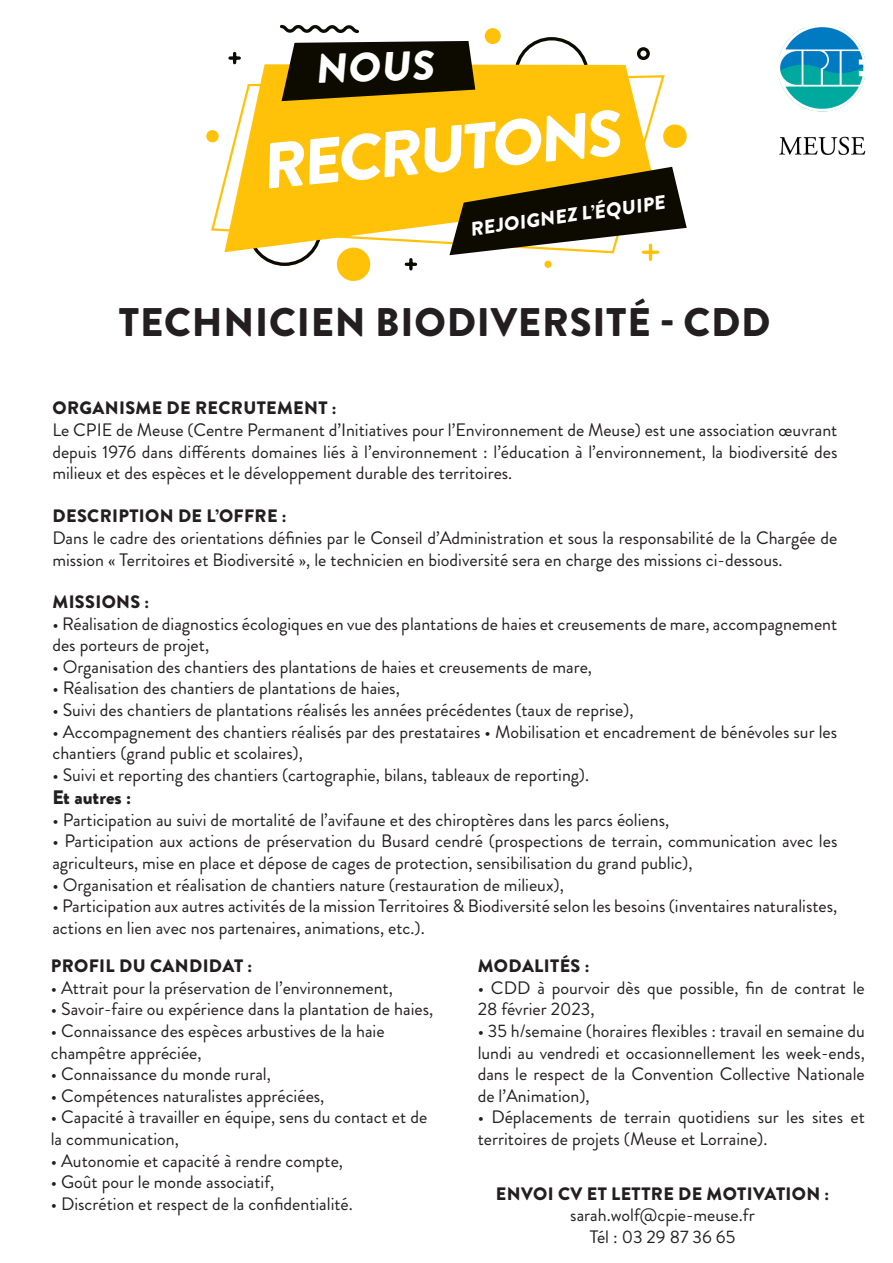
<style>
.page{position:relative;width:893px;height:1263px;background:#fff}
.page>*{position:absolute;margin:0;border:0;box-sizing:border-box;transform-origin:0 0}
.t1{font:900 64.2px "Brandon Grotesque";color:#fff}
.t2{font:900 40.95px "Brandon Grotesque";color:#fff}
.t3{font:900 39.9px "Brandon Grotesque";letter-spacing:.02em;color:#231f20}
.t4{font:900 19.5px "Brandon Grotesque";color:#231f20}
.t5{font:900 19.35px "Brandon Grotesque";color:#fff}
.t6{font:18px/21.6px "Brandon Grotesque";color:#231f20}
.t7{font:900 18px "Brandon Grotesque";letter-spacing:.02em;color:#231f20}
</style>
<div class="page">
<svg style="left:258px;top:24px;width:393px;height:244px"></svg>
<hr style="left:649px;top:245px;width:3px;height:14px;background:#ffc208">
<svg style="left:230px;top:53px;width:9px;height:10px"></svg>
<svg style="left:406px;top:260px;width:9px;height:9px"></svg>
<svg style="left:210px;top:75px;width:456px;height:180px"></svg>
<svg style="left:224px;top:64px;width:433px;height:188px;background:#feca2c"></svg>
<svg style="left:282px;top:41px;width:193px;height:60px;background:#31280c"></svg>
<div style="left:663px;top:124px;width:24px;height:24px;background:#ffc208;border-radius:50%"></div>
<div style="left:485px;top:28px;width:16px;height:16px;background:#ffc208;border-radius:50%"></div>
<div style="left:337px;top:248px;width:33px;height:33px;background:#ffc208;border-radius:50%"></div>
<div style="left:206px;top:130px;width:13px;height:12px;background:#ffc208;border-radius:50%"></div>
<div style="left:544px;top:261px;width:8px;height:7px;background:#ffc208;border-radius:50%"></div>
<svg style="left:449px;top:167px;width:238px;height:88px"></svg>
<img style="left:779px;top:27px;width:87px;height:128px">
<p class="t2" style="left:314px;top:40px;width:120px;rotate:-2deg">NOUS</p>
<p class="t1" style="left:257px;top:123px;width:362px;rotate:-6deg">RECRUTONS</p>
<p class="t5" style="left:468px;top:216px;width:198px;rotate:-8deg">REJOIGNEZ L’ÉQUIPE</p>
<p class="t3" style="left:119px;top:294px;width:653px">TECHNICIEN BIODIVERSITÉ - CDD</p>
<p class="t7" style="left:53px;top:395px;width:286px">ORGANISME DE RECRUTEMENT :</p>
<p class="t6" style="left:52px;top:419px;width:786px;text-align:justify">Le CPIE de Meuse (Centre Permanent d’Initiatives pour l’Environnement de Meuse) est une association œuvrant depuis 1976 dans différents domaines liés à l’environnement : l’éducation à l’environnement, la biodiversité des milieux et des espèces et le développement durable des territoires.</p>
<p class="t7" style="left:53px;top:503px;width:235px">DESCRIPTION DE L’OFFRE :</p>
<p class="t6" style="left:52px;top:527px;width:786px">Dans le cadre des orientations définies par le Conseil d’Administration et sous la responsabilité de la Chargée de mission « Territoires et Biodiversité », le technicien en biodiversité sera en charge des missions ci-dessous.</p>
<p class="t7" style="left:53px;top:589px;width:98px">MISSIONS :</p>
<p class="t6" style="left:52px;top:613px;width:786px">• Réalisation de diagnostics écologiques en vue des plantations de haies et creusements de mare, accompagnement des porteurs de projet,</p>
<p class="t6" style="left:52px;top:656px;width:541px">• Organisation des chantiers des plantations de haies et creusements de mare,</p>
<p class="t6" style="left:52px;top:678px;width:349px">• Réalisation des chantiers de plantations de haies,</p>
<p class="t6" style="left:52px;top:699px;width:583px">• Suivi des chantiers de plantations réalisés les années précédentes (taux de reprise),</p>
<p class="t6" style="left:52px;top:721px;width:786px">• Accompagnement des chantiers réalisés par des prestataires • Mobilisation et encadrement de bénévoles sur les chantiers (grand public et scolaires),</p>
<p class="t6" style="left:52px;top:764px;width:538px">• Suivi et reporting des chantiers (cartographie, bilans, tableaux de reporting).</p>
<p class="t4" style="left:52px;top:784px;width:80px">Et autres :</p>
<p class="t6" style="left:52px;top:809px;width:618px">• Participation au suivi de mortalité de l’avifaune et des chiroptères dans les parcs éoliens,</p>
<p class="t6" style="left:52px;top:831px;width:786px">• Participation aux actions de préservation du Busard cendré (prospections de terrain, communication avec les agriculteurs, mise en place et dépose de cages de protection, sensibilisation du grand public),</p>
<p class="t6" style="left:52px;top:874px;width:513px">• Organisation et réalisation de chantiers nature (restauration de milieux),</p>
<p class="t6" style="left:52px;top:895px;width:786px">• Participation aux autres activités de la mission Territoires &amp; Biodiversité selon les besoins (inventaires naturalistes, actions en lien avec nos partenaires, animations, etc.).</p>
<p class="t7" style="left:51px;top:953px;width:203px">PROFIL DU CANDIDAT :</p>
<p class="t6" style="left:51px;top:977px;width:344px">• Attrait pour la préservation de l’environnement,</p>
<p class="t6" style="left:51px;top:999px;width:384px">• Savoir-faire ou expérience dans la plantation de haies,</p>
<p class="t6" style="left:51px;top:1020px;width:335px">• Connaissance des espèces arbustives de la haie champêtre appréciée,</p>
<p class="t6" style="left:51px;top:1063px;width:222px">• Connaissance du monde rural,</p>
<p class="t6" style="left:51px;top:1085px;width:275px">• Compétences naturalistes appréciées,</p>
<p class="t6" style="left:51px;top:1107px;width:378px">• Capacité à travailler en équipe, sens du contact et de la communication,</p>
<p class="t6" style="left:51px;top:1150px;width:294px">• Autonomie et capacité à rendre compte,</p>
<p class="t6" style="left:51px;top:1171px;width:225px">• Goût pour le monde associatif,</p>
<p class="t6" style="left:51px;top:1193px;width:304px">• Discrétion et respect de la confidentialité.</p>
<p class="t7" style="left:478px;top:953px;width:113px">MODALITÉS :</p>
<p class="t6" style="left:478px;top:977px;width:389px">• CDD à pourvoir dès que possible, fin de contrat le<br>28 février 2023,</p>
<p class="t6" style="left:478px;top:1020px;width:389px;text-align:justify">• 35 h/semaine (horaires flexibles : travail en semaine du lundi au vendredi et occasionnellement les week-ends, dans le respect de la Convention Collective Nationale de l’Animation),</p>
<p class="t6" style="left:478px;top:1107px;width:389px">• Déplacements de terrain quotidiens sur les sites et territoires de projets (Meuse et Lorraine).</p>
<p class="t7" style="left:496px;top:1180px;width:335px">ENVOI CV ET LETTRE DE MOTIVATION :</p>
<p class="t6" style="left:570px;top:1204px;width:186px">sarah.wolf@cpie-meuse.fr</p>
<p class="t6" style="left:590px;top:1226px;width:147px">Tél : 03 29 87 36 65</p>
</div>
